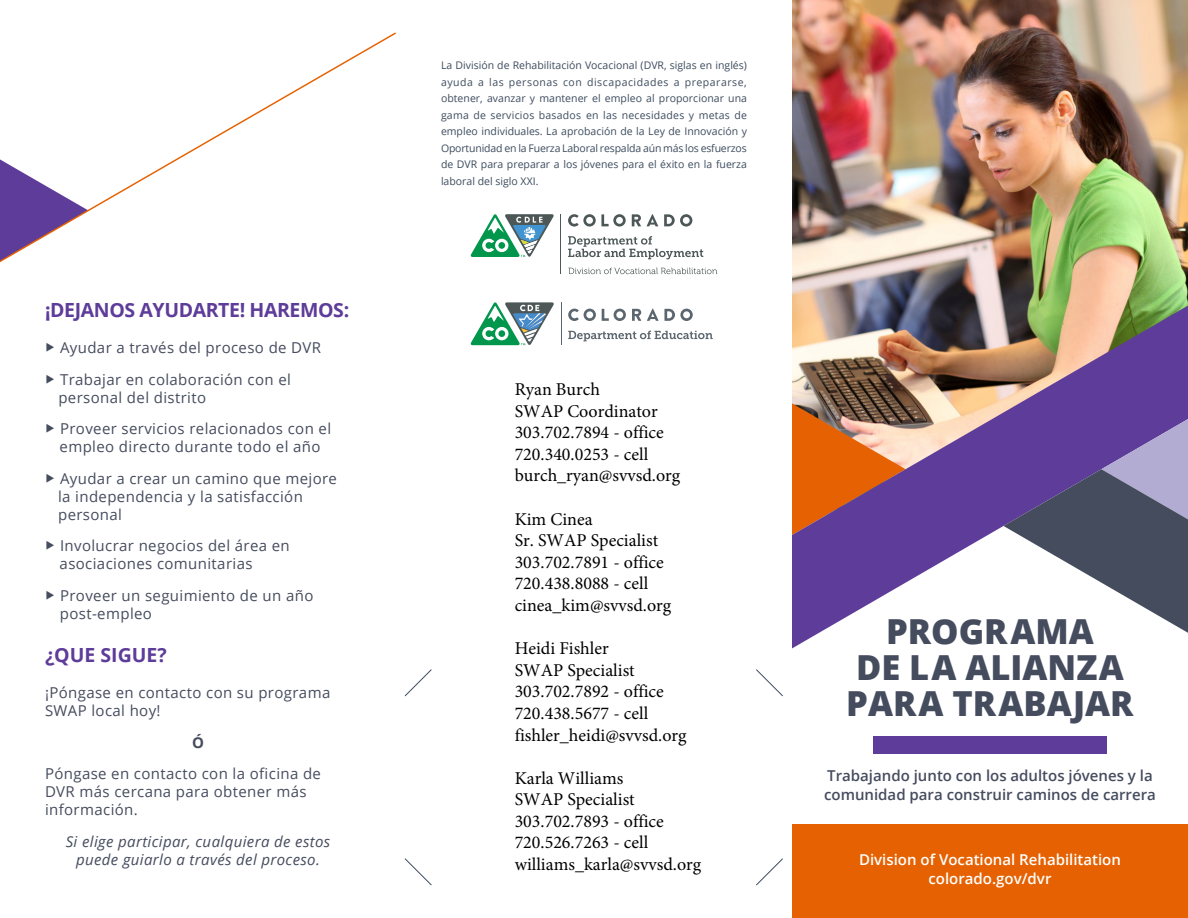
<style>
.page{position:relative;width:1188px;height:918px;background:#fff}
.page>*{position:absolute;margin:0;border:0;box-sizing:border-box;transform-origin:0 0}
.Title_Subhead{font:800 34.5px/36px "Open Sans";color:#454c5e;text-align:center}
.Title_Subhead-2{font:700 19.5px "Open Sans";letter-spacing:-.02em;color:#5e3c99}
.Title_Subhead-3{font:700 19.5px "Open Sans";color:#5e3c99}
.t1{font:18px/21.6px "Minion Pro";color:#000}
.Body{font:15px/18px "Open Sans";letter-spacing:.025em;color:#454c5e}
.Title_Subhead_copy{font:600 15px/19.5px "Open Sans";color:#454c5e}
.Body-2{font:italic 15px/18px "Open Sans";letter-spacing:.025em;color:#454c5e;text-align:center}
.t2{font:600 15px "Open Sans";color:#fff}
.Body-3{font:700 15px "Open Sans";color:#454c5e}
.Body-4{font:10.5px/16.5px "Open Sans";color:#3d4c5e;text-align:justify}
.s1{font-family:"Roboto";font-size:18px}
</style>
<div class="page">
<div style="left:792px;top:824px;width:396px;height:94px;background:#e66101"></div>
<img style="left:792px;top:0;width:396px;height:306px">
<img style="left:792px;top:306px;width:396px;height:342px">
<svg style="left:1004px;top:419px;width:184px;height:214px"></svg>
<svg style="left:0;top:32px;width:396px;height:230px"></svg>
<div style="left:873px;top:736px;width:234px;height:18px;background:#5e3c99"></div>
<svg style="left:404px;top:669px;width:28px;height:28px"></svg>
<svg style="left:756px;top:858px;width:27px;height:28px"></svg>
<svg style="left:404px;top:858px;width:28px;height:28px"></svg>
<svg style="left:756px;top:669px;width:27px;height:28px"></svg>
<svg style="left:568px;top:309px;width:28px;height:12px"></svg>
<svg style="left:602px;top:309px;width:24px;height:12px"></svg>
<svg style="left:632px;top:309px;width:9px;height:12px"></svg>
<svg style="left:647px;top:309px;width:46px;height:12px"></svg>
<svg style="left:568px;top:331px;width:145px;height:10px"></svg>
<hr style="left:561px;top:302px;width:1px;height:43px;background:#5c666f">
<svg style="left:471px;top:302px;width:83px;height:43px"></svg>
<svg style="left:568px;top:214px;width:58px;height:13px"></svg>
<svg style="left:632px;top:214px;width:9px;height:12px"></svg>
<svg style="left:664px;top:214px;width:28px;height:13px"></svg>
<svg style="left:647px;top:214px;width:11px;height:12px"></svg>
<svg style="left:568px;top:236px;width:135px;height:23px"></svg>
<hr style="left:561px;top:214px;width:1px;height:60px;background:#4d5757">
<svg style="left:471px;top:214px;width:83px;height:43px"></svg>
<svg style="left:568px;top:268px;width:149px;height:6px"></svg>
<p class="Title_Subhead-2" style="left:45px;top:296px;width:306px">¡DEJANOS AYUDARTE! HAREMOS:</p>
<p class="Body" style="left:45px;top:338px;width:278px"><span class="s1">‣</span> Ayudar a través del proceso de DVR</p>
<p class="Body" style="left:58px;top:370px;width:234px;text-indent:-13px"><span class="s1">‣</span> Trabajar en colaboración con el personal del distrito</p>
<p class="Body" style="left:45px;top:419px;width:288px;text-align:center"><span class="s1">‣</span> Proveer servicios relacionados con el empleo directo durante todo el año</p>
<p class="Body" style="left:58px;top:469px;width:280px;text-indent:-13px"><span class="s1">‣</span> Ayudar a crear un camino que mejore la independencia y la satisfacción personal</p>
<p class="Body" style="left:60px;top:536px;width:232px;text-indent:-15px"><span class="s1">‣</span> Involucrar negocios del área en asociaciones comunitarias</p>
<p class="Body" style="left:60px;top:586px;width:255px;text-indent:-15px"><span class="s1">‣</span> Proveer un seguimiento de un año post-empleo</p>
<p class="Title_Subhead-3" style="left:45px;top:641px;width:123px">¿QUE SIGUE?</p>
<p class="Body" style="left:45px;top:683px;width:287px">¡Póngase en contacto con su programa<br>SWAP local hoy!</p>
<p class="Body-3" style="left:192px;top:732px;width:13px">Ó</p>
<p class="Body" style="left:45px;top:764px;width:278px">Póngase en contacto con la oficina de<br>DVR más cercana para obtener más información.</p>
<p class="Body-2" style="left:66px;top:832px;width:266px">Si elige participar, cualquiera de estos puede guiarlo a través del proceso.</p>
<p class="Body-4" style="left:441px;top:57px;width:308px">La División de Rehabilitación Vocacional (DVR, siglas en inglés) ayuda a las personas con discapacidades a prepararse, obtener, avanzar y mantener el empleo al proporcionar una gama de servicios basados en las necesidades y metas de empleo individuales. La aprobación de la Ley de Innovación y Oportunidad en la Fuerza Laboral respalda aún más los esfuerzos de DVR para preparar a los jóvenes para el éxito en la fuerza laboral del siglo XXI.</p>
<p class="t1" style="left:515px;top:378px;width:167px">Ryan Burch<br>SWAP Coordinator<br>303.702.7894 - office<br>720.340.0253 - cell burch_ryan@svvsd.org</p>
<p class="t1" style="left:515px;top:508px;width:158px">Kim Cinea<br>Sr. SWAP Specialist<br>303.702.7891 - office<br>720.438.8088 - cell cinea_kim@svvsd.org</p>
<p class="t1" style="left:515px;top:638px;width:173px">Heidi Fishler<br>SWAP Specialist<br>303.702.7892 - office<br>720.438.5677 - cell fishler_heidi@svvsd.org</p>
<p class="t1" style="left:515px;top:767px;width:188px">Karla Williams<br>SWAP Specialist<br>303.702.7893 - office<br>720.526.7263 - cell williams_karla@svvsd.org</p>
<p class="Title_Subhead" style="left:846px;top:612px;width:289px">PROGRAMA<br>DE LA ALIANZA<br>PARA TRABAJAR</p>
<p class="Title_Subhead_copy" style="left:824px;top:765px;width:333px">Trabajando junto con los adultos jóvenes y la comunidad para construir caminos de carrera</p>
<p class="t2" style="left:859px;top:849px;width:263px">Division of Vocational Rehabilitation</p>
<p class="t2" style="left:929px;top:868px;width:124px">colorado.gov/dvr</p>
</div>
